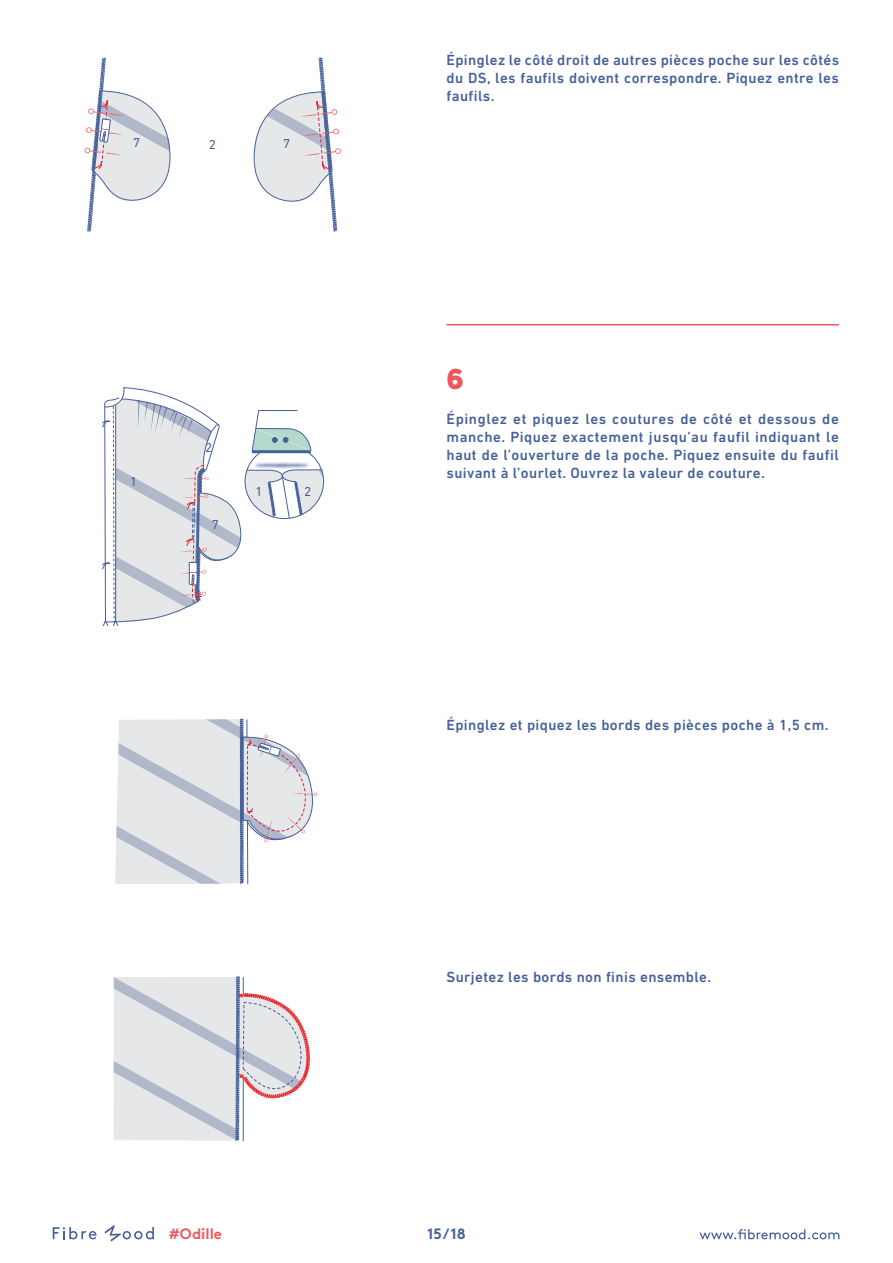
<style>
.page{position:relative;width:893px;height:1263px;background:#fff}
.page>*{position:absolute;margin:0;border:0;box-sizing:border-box;transform-origin:0 0}
.t1{font:900 28.5px "Raleway";color:#f0565d}
.t2{font:500 15px/18px "DIN Next LT Pro";letter-spacing:.025em;color:#456099;text-align:justify}
.t3{font:700 15px "Brown";color:#f0565d}
.t4{font:700 15px "Brown";color:#456099}
.t5{font:13.2px "DIN Next LT Pro";color:#466099}
</style>
<div class="page">
<svg style="left:699px;top:1229px;width:140px;height:10px"></svg>
<svg style="left:53px;top:1227px;width:44px;height:12px"></svg>
<svg style="left:104px;top:1225px;width:50px;height:16px"></svg>
<hr style="left:446px;top:324px;width:393px;height:1px;background:#f0565d">
<svg style="left:85px;top:57px;width:256px;height:175px"></svg>
<svg style="left:102px;top:387px;width:222px;height:240px"></svg>
<svg style="left:115px;top:719px;width:202px;height:166px"></svg>
<svg style="left:114px;top:977px;width:196px;height:164px"></svg>
<p class="t5" style="left:133px;top:135px;width:9px">7</p>
<p class="t5" style="left:209px;top:137px;width:9px">2</p>
<p class="t5" style="left:283px;top:136px;width:9px">7</p>
<p class="t5" style="left:130px;top:474px;width:9px">1</p>
<p class="t5" style="left:205px;top:440px;width:9px">2</p>
<p class="t5" style="left:212px;top:516px;width:9px">7</p>
<p class="t5" style="left:256px;top:484px;width:9px">1</p>
<p class="t5" style="left:304px;top:484px;width:9px">2</p>
<p class="t2" style="left:446px;top:51px;width:394px">Épinglez le côté droit de autres pièces poche sur les côtés du DS, les faufils doivent correspondre. Piquez entre les faufils.</p>
<h1 class="t1" style="left:446px;top:363px;width:19px">6</h1>
<p class="t2" style="left:446px;top:410px;width:394px">Épinglez et piquez les coutures de côté et dessous de manche. Piquez exactement jusqu’au faufil indiquant le haut de l’ouverture de la poche. Piquez ensuite du faufil suivant à l’ourlet. Ouvrez la valeur de couture.</p>
<p class="t2" style="left:446px;top:716px;width:384px">Épinglez et piquez les bords des pièces poche à 1,5 cm.</p>
<p class="t2" style="left:446px;top:968px;width:266px">Surjetez les bords non finis ensemble.</p>
<p class="t3" style="left:169px;top:1222px;width:54px">#Odille</p>
<p class="t4" style="left:427px;top:1221px;width:40px">15/18</p>
</div>
